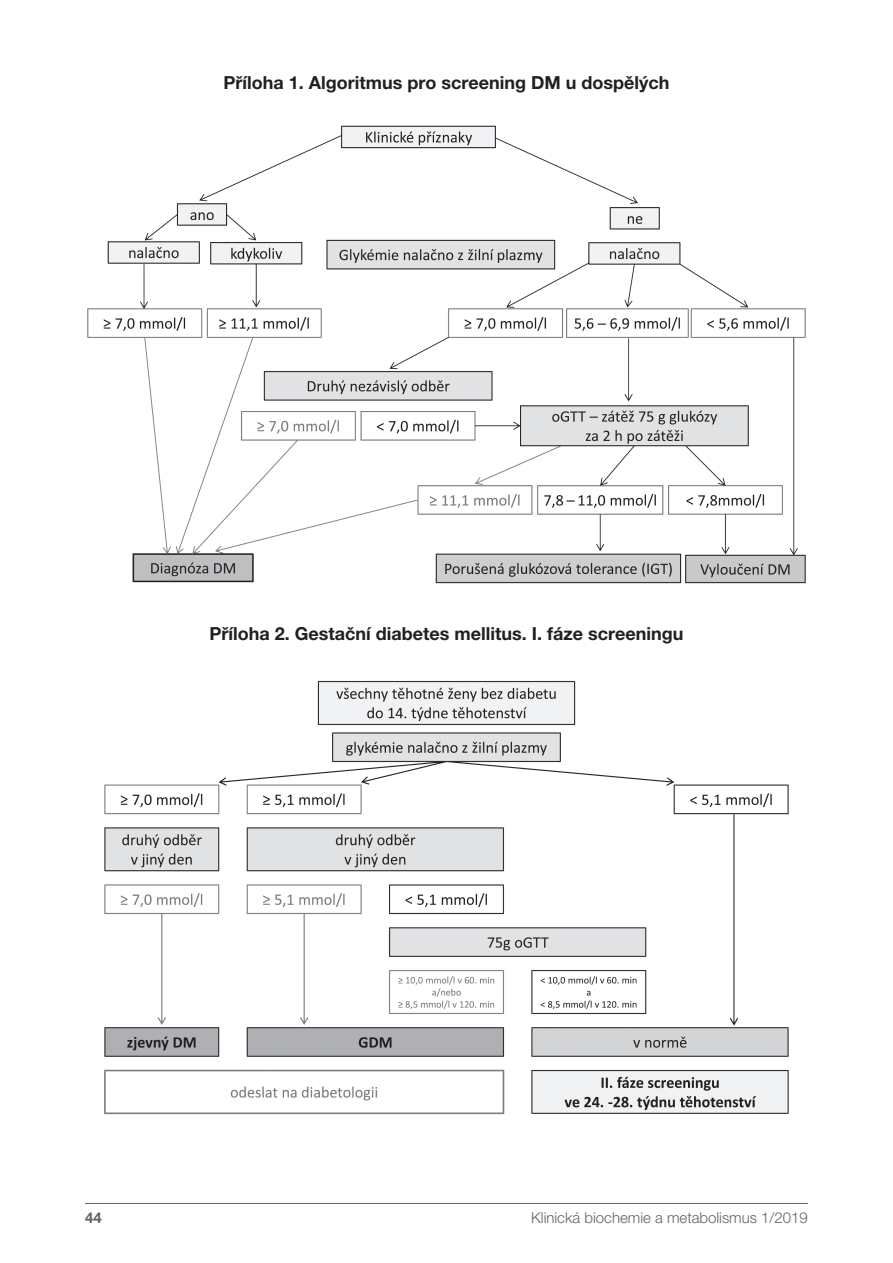
<style>
.page{position:relative;width:893px;height:1263px;background:#fff}
.page>*{position:absolute;margin:0;border:0;box-sizing:border-box;transform-origin:0 0}
.t1{font:700 18px "Helvetica Neue CE";color:#231f20}
.t2{font:300 15px "Helvetica Neue CE";color:#636366}
.t3{font:700 15px "Helvetica Neue CE";color:#636366}
</style>
<div class="page">
<hr style="left:85px;top:1203px;width:723px;height:1px;background:#636366">
<img style="left:87px;top:125px;width:719px;height:459px">
<img style="left:104px;top:681px;width:685px;height:434px">
<p class="t1" style="left:224px;top:73px;width:447px">Příloha 1 . Algoritmus pro screening DM u dospělých</p>
<p class="t1" style="left:210px;top:623px;width:475px">Příloha 2. Gestační diabetes mellitus. I. fáze screeningu</p>
<p class="t3" style="left:85px;top:1209px;width:10px">44</p>
<p class="t2" style="left:531px;top:1209px;width:278px">Klinická biochemie a metabolismus 1/2019</p>
</div>
